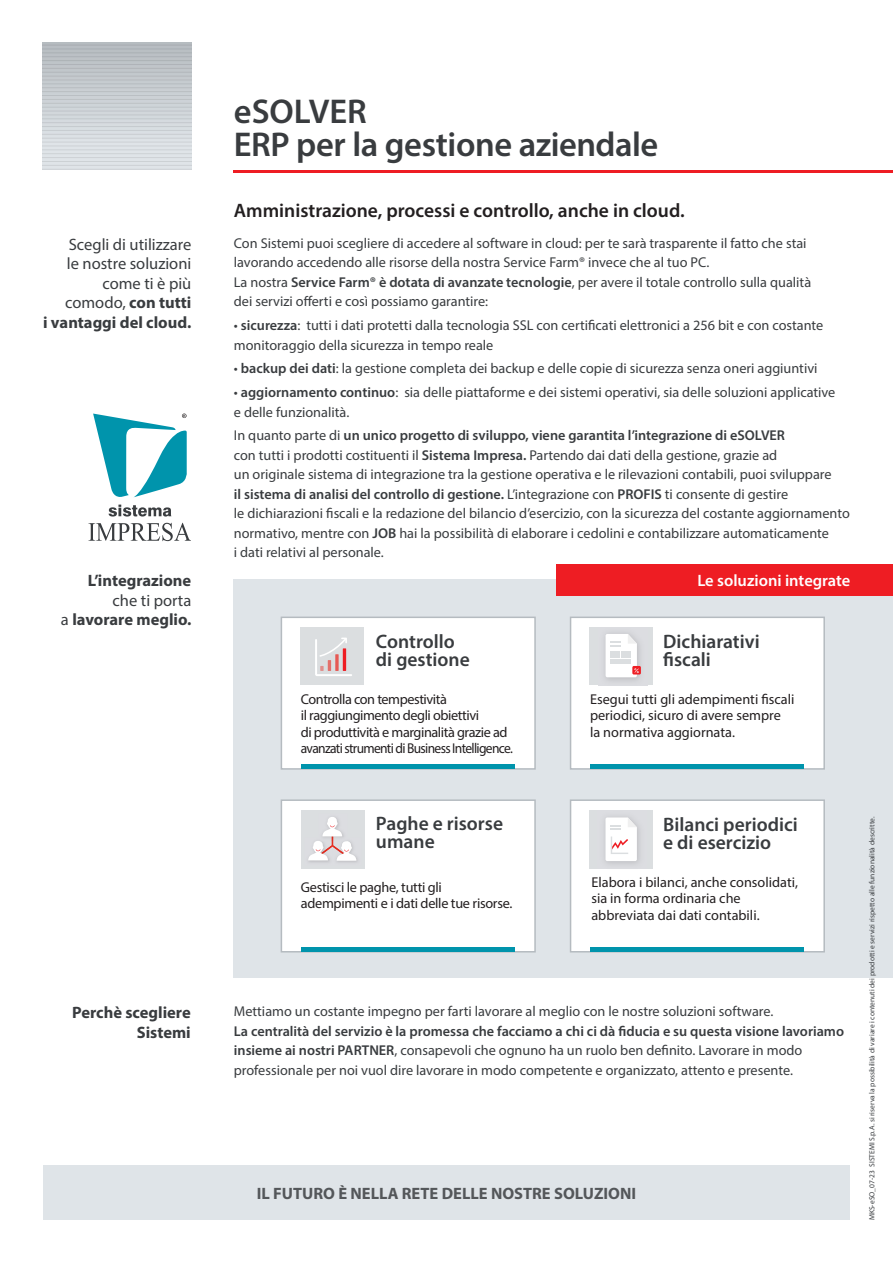
<style>
.page{position:relative;width:893px;height:1263px;background:#fff}
.page>*{position:absolute;margin:0;border:0;box-sizing:border-box;transform-origin:0 0}
.t1{font:600 34.5px "Myriad Pro";letter-spacing:-.01em;color:#393c3f}
.t2{font:600 19.5px/18px "Myriad Pro";color:#393c3f}
.t3{font:600 19.5px "Myriad Pro";color:#231f20}
.t4{font:700 16.5px/19.5px "Myriad Pro";color:#393c3f;text-align:right}
.t5{font:700 16.5px "Myriad Pro";color:#54575a}
.t6{font:16.5px "Myriad Pro";color:#393c3f}
.t7{font:600 16.5px "Myriad Pro";color:#fff}
.t8{font:14.25px/19.5px "Myriad Pro";color:#393c3f}
.t9{font:14.25px/16.5px "Myriad Pro";letter-spacing:-.02em;color:#231f20}
.t10{font:14.25px/16.5px "Myriad Pro";color:#231f20}
.t11{font:7.5px "Myriad Pro";color:#393c3f}
.s1{font-weight:400}
.s2{font-weight:600}
</style>
<div class="page">
<svg style="left:43px;top:43px;width:148px;height:126px;background:#ccd2d6"></svg>
<hr style="left:43px;top:45px;width:148px;height:1px;background:#231f20">
<hr style="left:43px;top:49px;width:148px;height:1px;background:#231f20">
<hr style="left:43px;top:52px;width:148px;height:1px;background:#231f20">
<hr style="left:43px;top:56px;width:148px;height:1px;background:#231f20">
<hr style="left:43px;top:60px;width:148px;height:1px;background:#231f20">
<hr style="left:43px;top:64px;width:148px;height:1px;background:#231f20">
<hr style="left:43px;top:68px;width:148px;height:1px;background:#231f20">
<hr style="left:43px;top:72px;width:148px;height:1px;background:#231f20">
<hr style="left:43px;top:76px;width:148px;height:1px;background:#231f20">
<hr style="left:43px;top:80px;width:148px;height:1px;background:#231f20">
<hr style="left:43px;top:83px;width:148px;height:1px;background:#231f20">
<hr style="left:43px;top:87px;width:148px;height:1px;background:#231f20">
<hr style="left:43px;top:91px;width:148px;height:1px;background:#231f20">
<hr style="left:43px;top:95px;width:148px;height:1px;background:#231f20">
<hr style="left:43px;top:99px;width:148px;height:1px;background:#231f20">
<hr style="left:43px;top:103px;width:148px;height:1px;background:#231f20">
<hr style="left:43px;top:107px;width:148px;height:1px;background:#231f20">
<hr style="left:43px;top:111px;width:148px;height:1px;background:#231f20">
<hr style="left:43px;top:115px;width:148px;height:1px;background:#231f20">
<hr style="left:43px;top:118px;width:148px;height:1px;background:#231f20">
<hr style="left:43px;top:122px;width:148px;height:1px;background:#231f20">
<hr style="left:43px;top:126px;width:148px;height:1px;background:#231f20">
<hr style="left:43px;top:130px;width:148px;height:1px;background:#231f20">
<hr style="left:43px;top:134px;width:148px;height:1px;background:#231f20">
<hr style="left:43px;top:138px;width:148px;height:1px;background:#231f20">
<hr style="left:43px;top:142px;width:148px;height:1px;background:#231f20">
<hr style="left:43px;top:146px;width:148px;height:1px;background:#231f20">
<hr style="left:43px;top:149px;width:148px;height:1px;background:#231f20">
<hr style="left:43px;top:157px;width:148px;height:1px;background:#231f20">
<hr style="left:43px;top:165px;width:148px;height:1px;background:#231f20">
<hr style="left:43px;top:153px;width:148px;height:1px;background:#231f20">
<hr style="left:43px;top:161px;width:148px;height:1px;background:#231f20">
<hr style="left:43px;top:169px;width:148px;height:1px;background:#231f20">
<div style="left:43px;top:1165px;width:807px;height:55px;background:#dfe4e8"></div>
<hr style="left:234px;top:170px;width:659px;height:3px;background:#ee1d23">
<div style="left:233px;top:579px;width:660px;height:399px;background:#dfe4e8"></div>
<div style="left:557px;top:564px;width:336px;height:31px;background:#ee1d23"></div>
<div style="left:281px;top:617px;width:255px;height:153px;background:#fff;border:2px solid #b5bbc0"></div>
<div style="left:301px;top:764px;width:214px;height:5px;background:#0094ac"></div>
<div style="left:570px;top:617px;width:255px;height:153px;background:#fff;border:2px solid #b5bbc0"></div>
<div style="left:590px;top:764px;width:214px;height:5px;background:#0094ac"></div>
<div style="left:281px;top:799px;width:255px;height:153px;background:#fff;border:2px solid #b5bbc0"></div>
<hr style="left:301px;top:947px;width:214px;height:4px;background:#0094ac">
<div style="left:570px;top:799px;width:255px;height:153px;background:#fff;border:2px solid #b5bbc0"></div>
<hr style="left:590px;top:947px;width:214px;height:4px;background:#0094ac">
<svg style="left:109px;top:505px;width:62px;height:11px"></svg>
<svg style="left:93px;top:414px;width:94px;height:84px"></svg>
<svg style="left:88px;top:523px;width:103px;height:18px"></svg>
<div style="left:301px;top:627px;width:63px;height:58px;background:#dbdee0"></div>
<svg style="left:315px;top:638px;width:37px;height:38px"></svg>
<div style="left:589px;top:627px;width:64px;height:58px;background:#dbdee0"></div>
<img style="left:601px;top:630px;width:42px;height:54px">
<div style="left:632px;top:666px;width:9px;height:8px;background:#ee1d23;border-radius:2px"></div>
<svg style="left:606px;top:634px;width:33px;height:43px"></svg>
<div style="left:610px;top:651px;width:9px;height:7px;background:#dbdee0"></div>
<div style="left:621px;top:651px;width:9px;height:7px;background:#dbdee0"></div>
<div style="left:610px;top:659px;width:21px;height:5px;background:#dbdee0"></div>
<div style="left:589px;top:811px;width:64px;height:58px;background:#dbdee0"></div>
<svg style="left:605px;top:817px;width:32px;height:44px"></svg>
<div style="left:301px;top:810px;width:64px;height:59px;background:#dbdee0"></div>
<svg style="left:308px;top:817px;width:48px;height:44px"></svg>
<p class="t6" style="left:69px;top:234px;width:124px">Scegli di utilizzare</p>
<p class="t6" style="left:67px;top:253px;width:126px">le nostre soluzioni</p>
<p class="t4" style="left:43px;top:273px;width:150px"><span class="s1">come ti è più comodo,</span> con tutti<br>i vantaggi del cloud.</p>
<p class="t4" style="left:61px;top:570px;width:132px">L’integrazione <span class="s1">che ti porta<br>a</span> lavorare meglio.</p>
<p class="t4" style="left:72px;top:1002px;width:120px">Perchè scegliere<br>Sistemi</p>
<p class="t1" style="left:234px;top:89px;width:134px">eSOLVER</p>
<p class="t1" style="left:234px;top:122px;width:426px">ERP per la gestione aziendale</p>
<p class="t3" style="left:234px;top:198px;width:452px">Amministrazione, processi e controllo, anche in cloud.</p>
<p class="t8" style="left:234px;top:233px;width:579px">Con Sistemi puoi scegliere di accedere al software in cloud: per te sarà trasparente il fatto che stai lavorando accedendo alle risorse della nostra Service Farm® invece che al tuo PC.<br>La nostra <span class="s2">Service Farm® è dotata di avanzate tecnologie</span>, per avere il totale controllo sulla qualità dei servizi offerti e così possiamo garantire:</p>
<p class="t8" style="left:234px;top:315px;width:591px">• <span class="s2">sicurezza</span>: tutti i dati protetti dalla tecnologia SSL con certificati elettronici a 256 bit e con costante monitoraggio della sicurezza in tempo reale</p>
<p class="t8" style="left:234px;top:358px;width:585px">• <span class="s2">backup dei dati</span>: la gestione completa dei backup e delle copie di sicurezza senza oneri aggiuntivi</p>
<p class="t8" style="left:234px;top:382px;width:603px">• <span class="s2">aggiornamento continuo</span>: sia delle piattaforme e dei sistemi operativi, sia delle soluzioni applicative e delle funzionalità.</p>
<p class="t8" style="left:234px;top:425px;width:617px">In quanto parte di <span class="s2">un unico progetto di sviluppo, viene garantita l’integrazione di eSOLVER<br></span>con tutti i prodotti costituenti il <span class="s2">Sistema Impresa.</span> Partendo dai dati della gestione, grazie ad<br>un originale sistema di integrazione tra la gestione operativa e le rilevazioni contabili, puoi sviluppare<br><span class="s2">il sistema di analisi del controllo di gestione.</span> L’integrazione con <span class="s2">PROFIS</span> ti consente di gestire<br>le dichiarazioni fiscali e la redazione del bilancio d’esercizio, con la sicurezza del costante aggiornamento normativo, mentre con <span class="s2">JOB</span> hai la possibilità di elaborare i cedolini e contabilizzare automaticamente<br>i dati relativi al personale.</p>
<p class="t7" style="left:697px;top:570px;width:155px">Le soluzioni integrate</p>
<p class="t2" style="left:376px;top:632px;width:95px">Controllo di gestione</p>
<p class="t2" style="left:663px;top:632px;width:98px">Dichiarativi fiscali</p>
<p class="t9" style="left:301px;top:690px;width:214px">Controlla con tempestività<br>il raggiungimento degli obiettivi<br>di produttività e marginalità grazie ad avanzati strumenti di Business Intelligence.</p>
<p class="t10" style="left:590px;top:690px;width:206px">Esegui tutti gli adempimenti fiscali periodici, sicuro di avere sempre la normativa aggiornata.</p>
<p class="t2" style="left:376px;top:814px;width:129px">Paghe e risorse umane</p>
<p class="t2" style="left:663px;top:814px;width:136px">Bilanci periodici e di esercizio</p>
<p class="t9" style="left:301px;top:879px;width:213px">Gestisci le paghe, tutti gli adempimenti e i dati delle tue risorse.</p>
<p class="t10" style="left:591px;top:873px;width:208px">Elabora i bilanci, anche consolidati, sia in forma ordinaria che abbreviata dai dati contabili.</p>
<p class="t8" style="left:234px;top:1002px;width:612px">Mettiamo un costante impegno per farti lavorare al meglio con le nostre soluzioni software.<br><span class="s2">La centralità del servizio è la promessa che facciamo a chi ci dà fiducia e su questa visione lavoriamo insieme ai nostri PARTNER</span>, consapevoli che ognuno ha un ruolo ben definito. Lavorare in modo professionale per noi vuol dire lavorare in modo competente e organizzato, attento e presente.</p>
<p class="t5" style="left:257px;top:1182px;width:381px">IL FUTURO È NELLA RETE DELLE NOSTRE SOLUZIONI</p>
<p class="t11" style="left:867px;top:1220px;width:405px;rotate:-90deg">MKS-eSO_07-23 SISTEMI S.p.A. si riserva la possibilità di variare i contenuti dei prodotti e servizi rispetto alle funzionalità descritte.</p>
</div>
